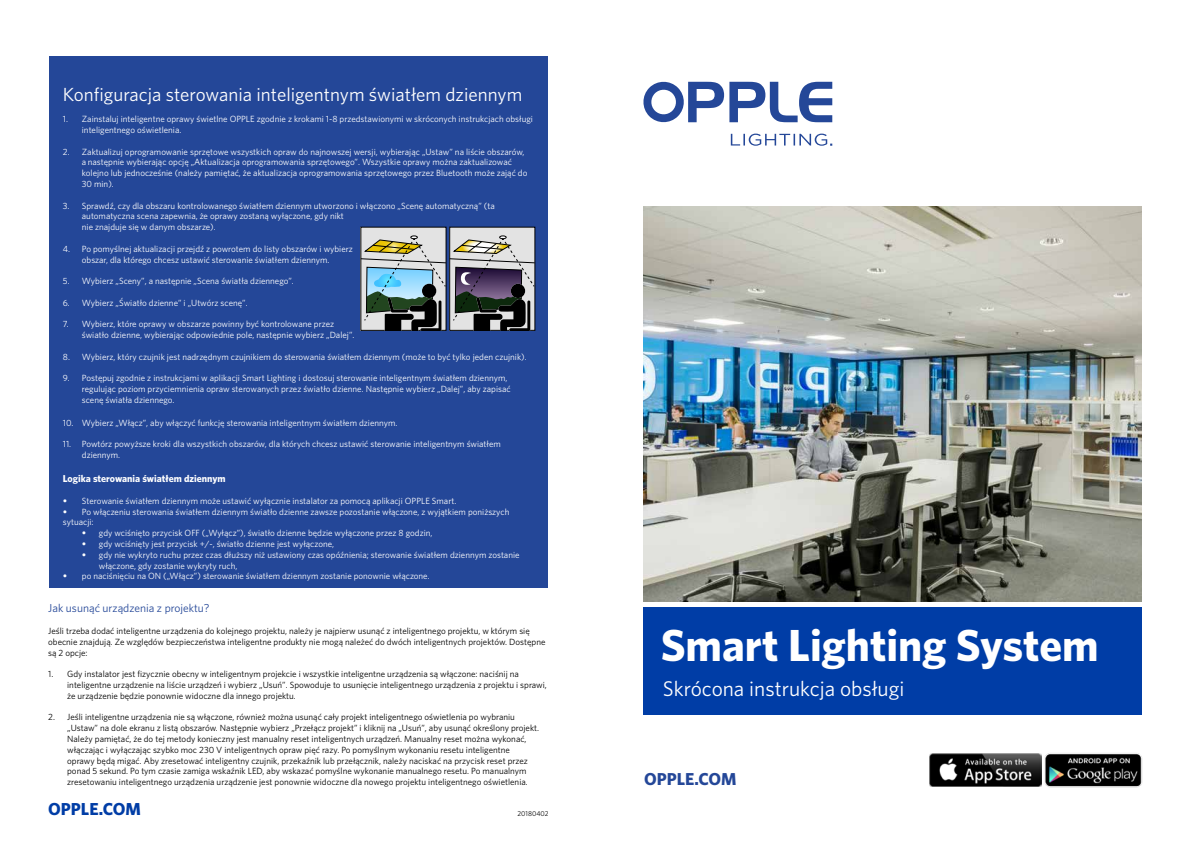
<style>
.page{position:relative;width:1191px;height:842px;background:#fff}
.page>*{position:absolute;margin:0;border:0;box-sizing:border-box;transform-origin:0 0}
.t1{font:700 45px "Whitney";color:#fff}
.t2{font:21.3px "Whitney";color:#fff}
.t3{font:19px "Whitney";color:#fff}
.t4{font:700 17.3px "Whitney";color:#244798}
.t5{font:700 17.3px "Whitney";color:#003da6}
.t6{font:11.5px "Whitney";color:#244798}
.t7{font:700 10px "Whitney";color:#fff}
.t8{font:9px/10.8px "Whitney";color:#fff}
.t9{font:9px/10.8px "Whitney";color:#000}
.t10{font:7px "Whitney";color:#000}
.s1{font-family:"Arial";font-weight:900}
</style>
<div class="page">
<img style="left:643px;top:206px;width:498px;height:396px">
<svg style="left:643px;top:81px;width:189px;height:65px"></svg>
<div style="left:643px;top:607px;width:498px;height:107px;background:#003da6"></div>
<img style="left:929px;top:753px;width:112px;height:34px">
<img style="left:1044px;top:753px;width:99px;height:35px">
<div style="left:49px;top:57px;width:498px;height:531px;background:#244798"></div>
<div style="left:361px;top:227px;width:85px;height:103px;background:#e3e3e3"></div>
<div style="left:450px;top:227px;width:85px;height:103px;background:#e3e3e3"></div>
<svg style="left:360px;top:236px;width:175px;height:95px"></svg>
<h3 class="t3" style="left:63px;top:81px;width:461px">Konfiguracja sterowania inteligentnym światłem dziennym</h3>
<p class="t8" style="left:82px;top:113px;width:452px;text-indent:-19px">1. Zainstaluj inteligentne oprawy świetlne OPPLE zgodnie z krokami 1-8 przedstawionymi w skróconych instrukcjach obsługi inteligentnego oświetlenia.</p>
<p class="t8" style="left:82px;top:146px;width:447px;text-indent:-19px">2. Zaktualizuj oprogramowanie sprzętowe wszystkich opraw do najnowszej wersji, wybierając „Ustaw” na liście obszarów, a następnie wybierając opcję „Aktualizacja oprogramowania sprzętowego”. Wszystkie oprawy można zaktualizować kolejno lub jednocześnie (należy pamiętać, że aktualizacja oprogramowania sprzętowego przez Bluetooth może zająć do 30 min).</p>
<p class="t8" style="left:82px;top:200px;width:414px;text-indent:-19px">3. Sprawdź, czy dla obszaru kontrolowanego światłem dziennym utworzono i włączono „Scenę automatyczną” (ta automatyczna scena zapewnia, że oprawy zostaną wyłączone, gdy nikt<br>nie znajduje się w danym obszarze).</p>
<p class="t8" style="left:63px;top:243px;width:291px;text-align:center">4. Po pomyślnej aktualizacji przejdź z powrotem do listy obszarów i wybierz obszar, dla którego chcesz ustawić sterowanie światłem dziennym.</p>
<p class="t8" style="left:63px;top:275px;width:232px">5. Wybierz „Sceny”, a następnie „Scena światła dziennego”.</p>
<p class="t8" style="left:63px;top:297px;width:186px">6. Wybierz „Światło dzienne” i „Utwórz scenę”.</p>
<p class="t8" style="left:82px;top:319px;width:274px;text-indent:-19px">7. Wybierz, które oprawy w obszarze powinny być kontrolowane przez światło dzienne, wybierając odpowiednie pole, następnie wybierz „Dalej”.</p>
<p class="t8" style="left:63px;top:351px;width:465px">8. Wybierz, który czujnik jest nadrzędnym czujnikiem do sterowania światłem dziennym (może to być tylko jeden czujnik).</p>
<p class="t8" style="left:82px;top:373px;width:430px;text-indent:-19px">9. Postępuj zgodnie z instrukcjami w aplikacji Smart Lighting i dostosuj sterowanie inteligentnym światłem dziennym, regulując poziom przyciemnienia opraw sterowanych przez światło dzienne. Następnie wybierz „Dalej”, aby zapisać scenę światła dziennego.</p>
<p class="t8" style="left:63px;top:417px;width:336px">10. Wybierz „Włącz”, aby włączyć funkcję sterowania inteligentnym światłem dziennym.</p>
<p class="t8" style="left:82px;top:439px;width:420px;text-indent:-19px">11. Powtórz powyższe kroki dla wszystkich obszarów, dla których chcesz ustawić sterowanie inteligentnym światłem dziennym.</p>
<p class="t7" style="left:63px;top:472px;width:164px">Logika sterowania światłem dziennym</p>
<p class="t8" style="left:63px;top:495px;width:395px"><span class="s1">•</span> Sterowanie światłem dziennym może ustawić wyłącznie instalator za pomocą aplikacji OPPLE Smart.</p>
<p class="t8" style="left:63px;top:506px;width:448px"><span class="s1">•</span> Po włączeniu sterowania światłem dziennym światło dzienne zawsze pozostanie włączone, z wyjątkiem poniższych sytuacji:</p>
<p class="t8" style="left:82px;top:527px;width:352px"><span class="s1">•</span> gdy wciśnięto przycisk OFF („Wyłącz”), światło dzienne będzie wyłączone przez 8 godzin,</p>
<p class="t8" style="left:82px;top:538px;width:254px"><span class="s1">•</span> gdy wciśnięty jest przycisk +/-, światło dzienne jest wyłączone,</p>
<p class="t8" style="left:99px;top:549px;width:422px;text-indent:-17px"><span class="s1">•</span> gdy nie wykryto ruchu przez czas dłuższy niż ustawiony czas opóźnienia; sterowanie światłem dziennym zostanie włączone, gdy zostanie wykryty ruch,</p>
<p class="t8" style="left:63px;top:571px;width:368px"><span class="s1">•</span> po naciśnięciu na ON („Włącz”) sterowanie światłem dziennym zostanie ponownie włączone.</p>
<p class="t6" style="left:48px;top:601px;width:163px">Jak usunąć urządzenia z projektu?</p>
<p class="t9" style="left:48px;top:625px;width:499px">Jeśli trzeba dodać inteligentne urządzenia do kolejnego projektu, należy je najpierw usunąć z inteligentnego projektu, w którym się obecnie znajdują. Ze względów bezpieczeństwa inteligentne produkty nie mogą należeć do dwóch inteligentnych projektów. Dostępne są 2 opcje:</p>
<p class="t9" style="left:67px;top:668px;width:481px;text-indent:-19px">1. Gdy instalator jest fizycznie obecny w inteligentnym projekcie i wszystkie inteligentne urządzenia są włączone: naciśnij na inteligentne urządzenie na liście urządzeń i wybierz „Usuń”. Spowoduje to usunięcie inteligentnego urządzenia z projektu i sprawi, że urządzenie będzie ponownie widoczne dla innego projektu.</p>
<p class="t9" style="left:67px;top:712px;width:473px;text-indent:-19px">2. Jeśli inteligentne urządzenia nie są włączone, również można usunąć cały projekt inteligentnego oświetlenia po wybraniu „Ustaw” na dole ekranu z listą obszarów. Następnie wybierz „Przełącz projekt” i kliknij na „Usuń”, aby usunąć określony projekt.<br>Należy pamiętać, że do tej metody konieczny jest manualny reset inteligentnych urządzeń. Manualny reset można wykonać, włączając i wyłączając szybko moc 230 V inteligentnych opraw pięć razy. Po pomyślnym wykonaniu resetu inteligentne oprawy będą migać. Aby zresetować inteligentny czujnik, przekaźnik lub przełącznik, należy naciskać na przycisk reset przez ponad 5 sekund. Po tym czasie zamiga wskaźnik LED, aby wskazać pomyślne wykonanie manualnego resetu. Po manualnym zresetowaniu inteligentnego urządzenia urządzenie jest ponownie widoczne dla nowego projektu inteligentnego oświetlenia.</p>
<h3 class="t5" style="left:48px;top:797px;width:94px">OPPLE.COM</h3>
<p class="t10" style="left:517px;top:808px;width:32px">20180402</p>
<h1 class="t1" style="left:660px;top:615px;width:439px">Smart Lighting System</h1>
<h2 class="t2" style="left:663px;top:674px;width:243px">Skrócona instrukcja obsługi</h2>
<h3 class="t4" style="left:644px;top:768px;width:94px">OPPLE.COM</h3>
</div>
